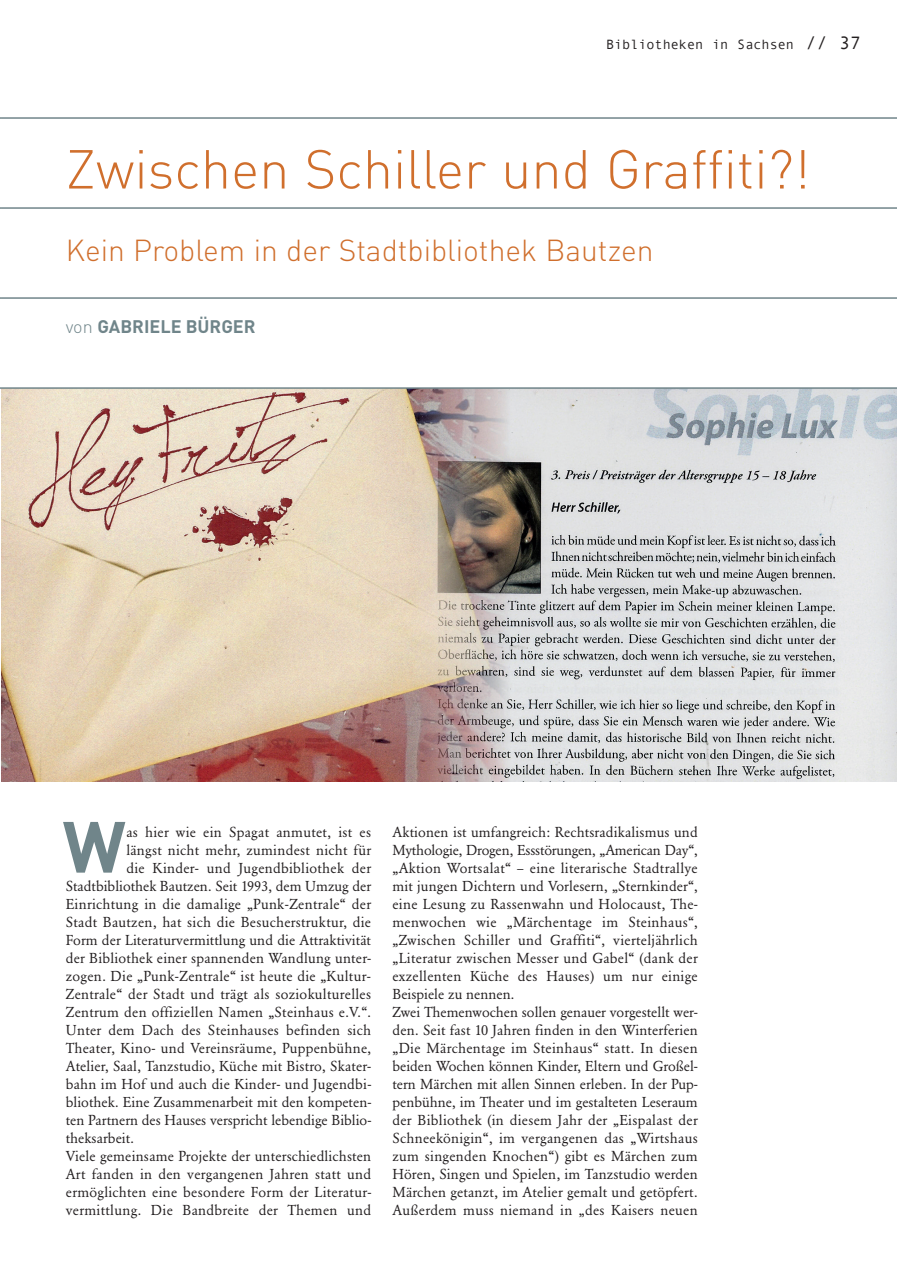
<style>
.page{position:relative;width:897px;height:1267px;background:#fff}
.page>*{position:absolute;margin:0;border:0;box-sizing:border-box;transform-origin:0 0}
.t1{font:700 71.25px "DIN";color:#70858a}
.t2{font:300 54px "DIN";color:#d06f2d}
.t3{font:300 30px "DIN";color:#d06f2d}
.t4{font:700 18px "DIN";color:#70858a}
.t5{font:14.25px/18px "Garamond BQ";letter-spacing:.02em;color:#231f20}
.t6{font:14.25px "Garamond BQ";color:#231f20}
.t7{font:13.5px "Andale Mono";color:#231f20}
.s1{font-size:18px}
.s2{font-weight:300}
</style>
<div class="page">
<img style="left:2px;top:389px;width:895px;height:393px">
<hr style="left:2px;top:117px;width:895px;height:2px;background:#70858a">
<hr style="left:2px;top:207px;width:895px;height:2px;background:#70858a">
<hr style="left:2px;top:297px;width:895px;height:2px;background:#70858a">
<hr style="left:2px;top:387px;width:895px;height:2px;background:#70858a">
<p class="t7" style="left:606px;top:36px;width:256px">Bibliotheken in Sachsen <span class="s1">// 37</span></p>
<h2 class="t2" style="left:66px;top:150px;width:746px">Zwischen Schiller und Graffiti?!</h2>
<h3 class="t3" style="left:66px;top:239px;width:589px">Kein Problem in der Stadtbibliothek Bautzen</h3>
<p class="t4" style="left:66px;top:320px;width:191px"><span class="s2">von</span> GABRIELE BÜRGER</p>
<h1 class="t1" style="left:63px;top:822px;width:65px">W</h1>
<p class="t5" style="left:126px;top:823px;width:246px">as hier wie ein Spagat anmutet, ist es</p>
<p class="t5" style="left:126px;top:841px;width:246px">längst nicht mehr, zumindest nicht für</p>
<p class="t5" style="left:126px;top:859px;width:246px">die Kinder- und Jugendbibliothek der</p>
<p class="t6" style="left:66px;top:878px;width:307px">Stadtbibliothek Bautzen. Seit 1993, dem Umzug der</p>
<p class="t5" style="left:66px;top:895px;width:307px">Einrichtung in die damalige „Punk-Zentrale“ der</p>
<p class="t5" style="left:66px;top:913px;width:307px">Stadt Bautzen, hat sich die Besucherstruktur, die</p>
<p class="t5" style="left:66px;top:931px;width:307px">Form der Literaturvermittlung und die Attraktivität</p>
<p class="t5" style="left:66px;top:949px;width:307px">der Bibliothek einer spannenden Wandlung unter-</p>
<p class="t5" style="left:66px;top:967px;width:306px">zogen. Die „Punk-Zentrale“ ist heute die „Kultur-</p>
<p class="t5" style="left:66px;top:985px;width:307px">Zentrale“ der Stadt und trägt als soziokulturelles</p>
<p class="t5" style="left:66px;top:1003px;width:307px">Zentrum den offiziellen Namen „Steinhaus e.V.“.</p>
<p class="t5" style="left:66px;top:1021px;width:307px">Unter dem Dach des Steinhauses befinden sich</p>
<p class="t5" style="left:66px;top:1039px;width:307px">Theater, Kino- und Vereinsräume, Puppenbühne,</p>
<p class="t5" style="left:66px;top:1057px;width:307px">Atelier, Saal, Tanzstudio, Küche mit Bistro, Skater-</p>
<p class="t5" style="left:66px;top:1075px;width:307px">bahn im Hof und auch die Kinder- und Jugendbi-</p>
<p class="t6" style="left:66px;top:1094px;width:307px">bliothek. Eine Zusammenarbeit mit den kompeten-</p>
<p class="t6" style="left:66px;top:1112px;width:307px">ten Partnern des Hauses verspricht lebendige Biblio-</p>
<p class="t6" style="left:66px;top:1130px;width:70px">theksarbeit.</p>
<p class="t5" style="left:66px;top:1147px;width:307px">Viele gemeinsame Projekte der unterschiedlichsten</p>
<p class="t5" style="left:66px;top:1165px;width:307px">Art fanden in den vergangenen Jahren statt und</p>
<p class="t5" style="left:66px;top:1183px;width:307px">ermöglichten eine besondere Form der Literatur-</p>
<p class="t5" style="left:66px;top:1201px;width:307px">vermittlung. Die Bandbreite der Themen und</p>
<p class="t5" style="left:392px;top:823px;width:307px">Aktionen ist umfangreich: Rechtsradikalismus und Mythologie, Drogen, Essstörungen, „American Day“, „Aktion Wortsalat“ – eine literarische Stadtrallye mit jungen Dichtern und Vorlesern, „Sternkinder“, eine Lesung zu Rassenwahn und Holocaust, The&shy;menwochen wie „Märchentage im Steinhaus“, „Zwischen Schiller und Graffiti“, vierteljährlich „Literatur zwischen Messer und Gabel“ (dank der exzellenten Küche des Hauses) um nur einige Beispiele zu nennen.<br>Zwei Themenwochen sollen genauer vorgestellt wer&shy;den. Seit fast 10 Jahren finden in den Winterferien „Die Märchentage im Steinhaus“ statt. In diesen beiden Wochen können Kinder, Eltern und Großel&shy;tern Märchen mit allen Sinnen erleben. In der Pup&shy;penbühne, im Theater und im gestalteten Leseraum der Bibliothek (in diesem Jahr der „Eispalast der Schneekönigin“, im vergangenen das „Wirtshaus zum singenden Knochen“) gibt es Märchen zum Hören, Singen und Spielen, im Tanzstudio werden Märchen getanzt, im Atelier gemalt und getöpfert.<br>Außerdem muss niemand in „des Kaisers neuen</p>
</div>
